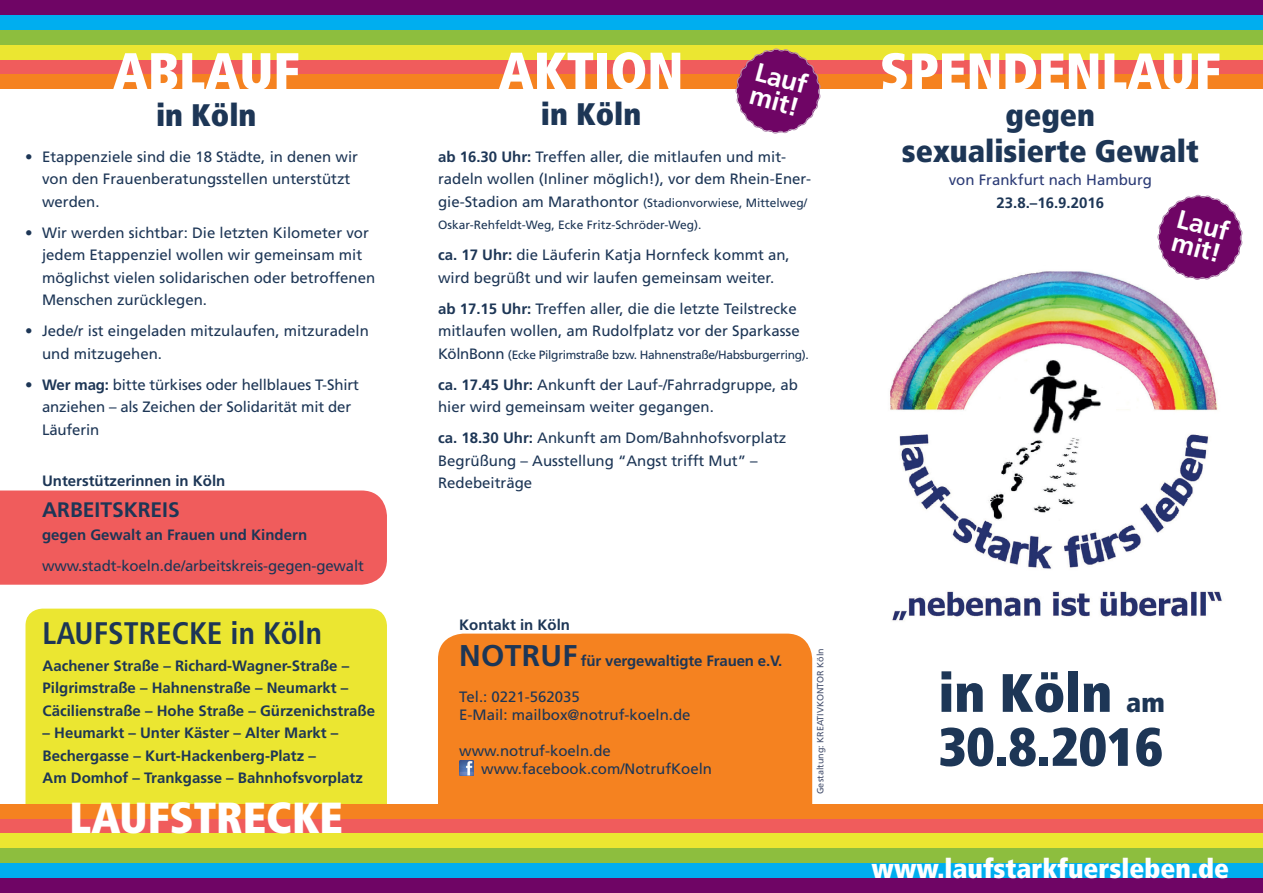
<style>
.page{position:relative;width:1263px;height:893px;background:#fff}
.page>*{position:absolute;margin:0;border:0;box-sizing:border-box;transform-origin:0 0}
.t1{font:900 condensed 54px/54px "Frutiger";color:#1d3656}
.t2{font:900 condensed 52.5px "Frutiger";color:#fff}
.t3{font:900 condensed 51.9px "Frutiger";color:#fff}
.t4{font:900 condensed 43.5px "Frutiger";color:#fff}
.t5{font:900 condensed 31.2px/36px "Frutiger";color:#1d3656;text-align:center}
.t6{font:700 condensed 31.2px "Frutiger";color:#1d3656}
.t7{font:900 condensed 27px "Frutiger";color:#fff}
.t8{font:700 26.1px/23.5px "Frutiger";color:#fff}
.t9{font:700 21px "Frutiger";color:#1d3656}
.t10{font:15px/22.5px "Frutiger";color:#1d3656}
.t11{font:700 15px/22.5px "Frutiger";color:#1d3656}
.t12{font:15px "Frutiger";color:#2b3b76}
.t13{font:12px/22.5px "Frutiger";color:#1d3656}
.t14{font:12px "Frutiger";letter-spacing:-.025em;color:#1d3656}
.t15{font:9px "Frutiger";color:#46506d}
.s1{font-weight:700}
.s2{font-size:15px}
.s3{font-size:30px}
.s4{font-size:27px}
</style>
<div class="page">
<div style="left:26px;top:609px;width:361px;height:224px;background:#ebe631;border-radius:17px"></div>
<div style="left:438px;top:634px;width:374px;height:170px;background:#f58220"></div>
<div style="left:0;top:60px;width:1263px;height:14px;background:#f05c5c"></div>
<div style="left:0;top:45px;width:1263px;height:15px;background:#ebe631"></div>
<div style="left:0;top:30px;width:1263px;height:15px;background:#8dbe3e"></div>
<div style="left:0;top:15px;width:1263px;height:15px;background:#00aeef"></div>
<div style="left:0;top:0;width:1263px;height:15px;background:#6f0565"></div>
<div style="left:0;top:74px;width:1263px;height:15px;background:#f58220"></div>
<div style="left:0;top:819px;width:1263px;height:14px;background:#f05c5c"></div>
<div style="left:0;top:833px;width:1263px;height:15px;background:#ebe631"></div>
<div style="left:0;top:848px;width:1263px;height:15px;background:#8dbe3e"></div>
<div style="left:0;top:863px;width:1263px;height:15px;background:#00aeef"></div>
<div style="left:0;top:878px;width:1263px;height:15px;background:#6f0565"></div>
<div style="left:0;top:804px;width:1263px;height:15px;background:#f58220"></div>
<img style="left:890px;top:271px;width:332px;height:350px">
<svg style="left:1154px;top:194px;width:89px;height:89px"></svg>
<svg style="left:735px;top:48px;width:86px;height:86px"></svg>
<div style="left:0;top:490px;width:387px;height:95px;background:#f05c5c"></div>
<img style="left:459px;top:761px;width:15px;height:14px">
<h2 class="t2" style="left:113px;top:39px;width:188px">ABLAUF</h2>
<h3 class="t5" style="left:156px;top:97px;width:102px">in Köln</h3>
<p class="t10" style="left:42px;top:145px;width:317px;text-indent:-17px">• Etappenziele sind die 18 Städte, in denen wir von den Frauenberatungsstellen unterstützt werden.</p>
<p class="t10" style="left:42px;top:221px;width:335px;text-indent:-17px">• Wir werden sichtbar: Die letzten Kilometer vor jedem Etappenziel wollen wir gemeinsam mit möglichst vielen solidarischen oder betroffenen Menschen zurücklegen.</p>
<p class="t10" style="left:42px;top:319px;width:328px;text-indent:-17px">• Jede/r ist eingeladen mitzulaufen, mitzuradeln und mitzugehen.</p>
<p class="t10" style="left:42px;top:373px;width:318px;text-indent:-17px">• <span class="s1">Wer mag:</span> bitte türkises oder hellblaues T-Shirt anziehen – als Zeichen der Solidarität mit der<br>Läuferin</p>
<p class="t11" style="left:42px;top:469px;width:185px">Unterstützerinnen in Köln</p>
<h3 class="t9" style="left:42px;top:497px;width:139px">ARBEITSKREIS</h3>
<p class="t11" style="left:42px;top:523px;width:267px">gegen Gewalt an Frauen und Kindern</p>
<p class="t10" style="left:42px;top:554px;width:323px">www.stadt-koeln.de/arbeitskreis-gegen-gewalt</p>
<h2 class="t2" style="left:499px;top:39px;width:186px">AKTION</h2>
<h3 class="t5" style="left:541px;top:96px;width:102px">in Köln</h3>
<h3 class="t8" style="left:759px;top:60px;width:54px;rotate:15deg">Lauf mit!</h3>
<p class="t10" style="left:438px;top:145px;width:375px"><span class="s1">ab 16.30 Uhr:</span> Treffen aller, die mitlaufen und mit&shy;radeln wollen (Inliner möglich!), vor dem Rhein-Ener-</p>
<p class="t13" style="left:438px;top:191px;width:371px"><span class="s2">gie-Stadion am Marathontor</span> (Stadionvorwiese, Mittelweg/<br>Oskar-Rehfeldt-Weg, Ecke Fritz-Schröder-Weg).</p>
<p class="t10" style="left:438px;top:243px;width:353px"><span class="s1">ca. 17 Uhr:</span> die Läuferin Katja Hornfeck kommt an, wird begrüßt und wir laufen gemeinsam weiter.</p>
<p class="t10" style="left:438px;top:297px;width:363px"><span class="s1">ab 17.15 Uhr:</span> Treffen aller, die die letzte Teilstrecke mitlaufen wollen, am Rudolfplatz vor der Sparkasse</p>
<p class="t14" style="left:438px;top:347px;width:372px"><span class="s2">KölnBonn</span> (Ecke Pilgrimstraße bzw. Hahnenstraße/Habsburgerring).</p>
<p class="t10" style="left:438px;top:373px;width:362px"><span class="s1">ca. 17.45 Uhr:</span> Ankunft der Lauf-/Fahrradgruppe, ab hier wird gemeinsam weiter gegangen.</p>
<p class="t10" style="left:438px;top:426px;width:350px"><span class="s1">ca. 18.30 Uhr:</span> Ankunft am Dom/Bahnhofsvorplatz<br>Begrüßung – Ausstellung “Angst trifft Mut” –<br>Redebeiträge</p>
<h3 class="t6" style="left:43px;top:614px;width:281px">LAUFSTRECKE in Köln</h3>
<p class="t11" style="left:459px;top:613px;width:112px">Kontakt in Köln</p>
<p class="t11" style="left:459px;top:649px;width:324px"><span class="s3">NOTRUF</span> für vergewaltigte Frauen e.V.</p>
<p class="t10" style="left:459px;top:688px;width:233px;line-height:18px">Tel.: 0221-562035<br>E-Mail: mailbox@notruf-koeln.de</p>
<p class="t10" style="left:481px;top:742px;width:232px;line-height:18px;text-indent:-22px">www.notruf-koeln.de www.facebook.com/NotrufKoeln</p>
<p class="t11" style="left:43px;top:654px;width:334px">Aachener Straße – Richard-Wagner-Straße –<br>Pilgrimstraße – Hahnenstraße – Neumarkt –<br>Cäcilienstraße – Hohe Straße – Gürzenichstraße</p>
<p class="t11" style="left:43px;top:722px;width:322px">– Heumarkt – Unter Käster – Alter Markt –<br>Bechergasse – Kurt-Hackenberg-Platz –<br>Am Domhof – Trankgasse – Bahnhofsvorplatz</p>
<h3 class="t4" style="left:70px;top:792px;width:275px">LAUFSTRECKE</h3>
<p class="t15" style="left:815px;top:794px;width:147px;rotate:-90deg">Gestaltung: KREATIVKONTOR Köln</p>
<h3 class="t3" style="left:880px;top:40px;width:342px">SPENDENLAUF</h3>
<h3 class="t5" style="left:902px;top:97px;width:298px">gegen<br>sexualisierte Gewalt</h3>
<p class="t12" style="left:949px;top:171px;width:205px">von Frankfurt nach Hamburg</p>
<p class="t11" style="left:996px;top:191px;width:109px">23.8.–16.9.2016</p>
<h3 class="t8" style="left:1181px;top:206px;width:54px;rotate:15deg">Lauf mit!</h3>
<h1 class="t1" style="left:938px;top:666px;width:228px">in Köln <span class="s4">am<br></span>30.8.2016</h1>
<h3 class="t7" style="left:871px;top:852px;width:359px">www.laufstarkfuersleben.de</h3>
</div>
